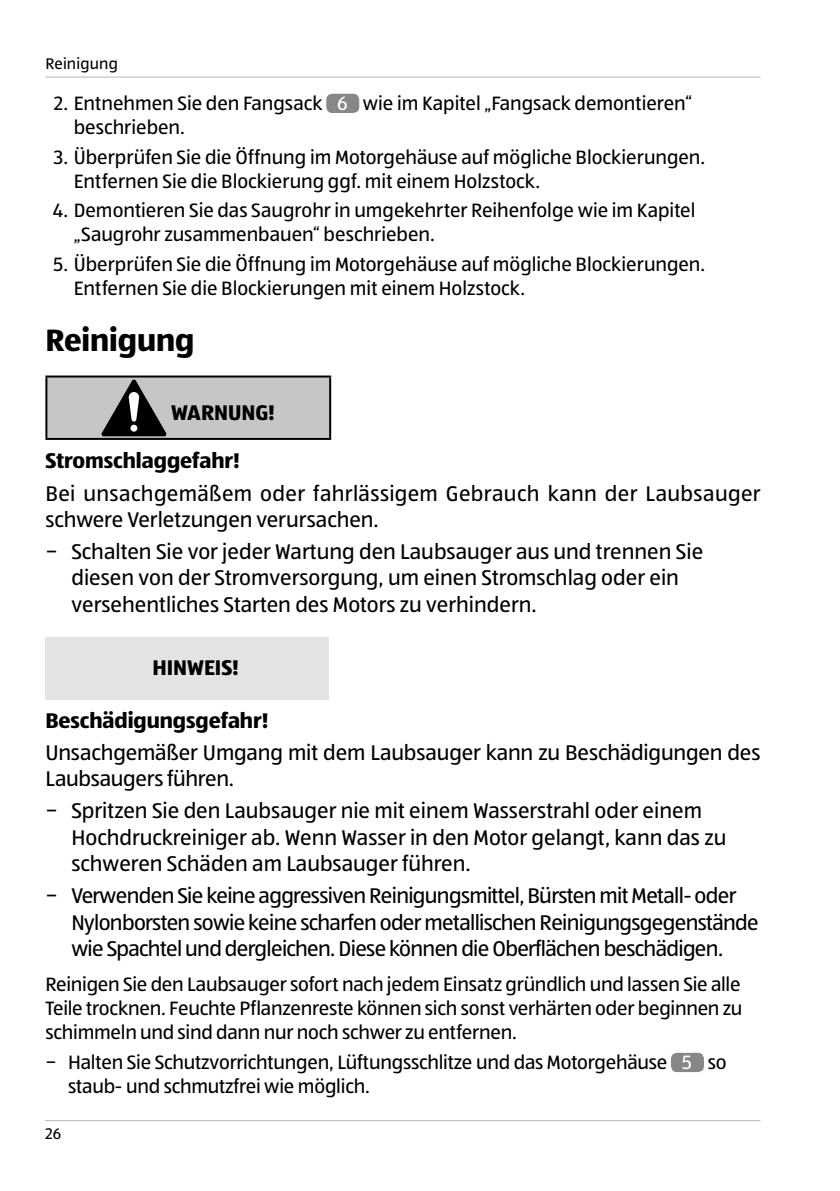
<style>
.page{position:relative;width:840px;height:1191px;background:#fff}
.page>*{position:absolute;margin:0;border:0;box-sizing:border-box;transform-origin:0 0}
.t1{font:700 32px "ALDISUEDOT";color:#000}
.t2{font:22px/26.4px "ALDISUEDOT";color:#000}
.t3{font:22px/26.4px "ALDISUEDOT";letter-spacing:-.03em;color:#000}
.t4{font:700 22px "ALDISUEDOT";color:#000}
.t5{font:20px/24px "ALDISUEDOT";letter-spacing:-.005em;color:#000}
.t6{font:16px "ALDISUEDOT";letter-spacing:.01em;color:#000}
.s1{color:#fff}
</style>
<div class="page">
<hr style="left:45px;top:77px;width:715px;height:1px;background:#b8b7b7">
<hr style="left:45px;top:1120px;width:715px;height:1px;background:#b8b7b7">
<div style="left:326px;top:94px;width:33px;height:19px;background:#878787;border-radius:6px"></div>
<div style="left:46px;top:376px;width:284px;height:63px;background:#c6c6c6"></div>
<hr style="left:45px;top:375px;width:286px;height:2px;background:#000">
<hr style="left:45px;top:377px;width:2px;height:61px;background:#000">
<hr style="left:329px;top:377px;width:2px;height:61px;background:#000">
<hr style="left:45px;top:438px;width:286px;height:2px;background:#000">
<svg style="left:101px;top:379px;width:66px;height:57px"></svg>
<div style="left:45px;top:637px;width:284px;height:62px;background:#e3e3e3"></div>
<div style="left:670px;top:1052px;width:33px;height:20px;background:#878787;border-radius:6px"></div>
<p class="t6" style="left:45px;top:53px;width:74px">Reinigung</p>
<p class="t5" style="left:74px;top:91px;width:619px;text-indent:-20px">2. Entnehmen Sie den Fangsack <span class="s1">6</span> wie im Kapitel „Fangsack demontieren“ beschrieben.</p>
<p class="t5" style="left:74px;top:144px;width:632px;text-indent:-20px">3. Überprüfen Sie die Öffnung im Motorgehäuse auf mögliche Blockierungen.<br>Entfernen Sie die Blockierung ggf. mit einem Holzstock.</p>
<p class="t5" style="left:74px;top:198px;width:623px;text-indent:-21px">4. Demontieren Sie das Saugrohr in umgekehrter Reihenfolge wie im Kapitel „Saugrohr zusammenbauen“ beschrieben.</p>
<p class="t5" style="left:74px;top:252px;width:632px;text-indent:-20px">5. Überprüfen Sie die Öffnung im Motorgehäuse auf mögliche Blockierungen.<br>Entfernen Sie die Blockierungen mit einem Holzstock.</p>
<h1 class="t1" style="left:45px;top:318px;width:150px">Reinigung</h1>
<p class="t4" style="left:171px;top:397px;width:105px">WARNUNG!</p>
<p class="t4" style="left:45px;top:446px;width:196px">Stromschlaggefahr!</p>
<p class="t2" style="left:45px;top:479px;width:716px">Bei unsachgemäßem oder fahrlässigem Gebrauch kann der Laubsauger schwere Verletzungen verursachen.</p>
<p class="t2" style="left:71px;top:538px;width:633px;text-indent:-26px">− Schalten Sie vor jeder Wartung den Laubsauger aus und trennen Sie diesen von der Stromversorgung, um einen Stromschlag oder ein versehentliches Starten des Motors zu verhindern.</p>
<p class="t4" style="left:152px;top:653px;width:88px">HINWEIS!</p>
<p class="t4" style="left:45px;top:705px;width:224px">Beschädigungsgefahr!</p>
<p class="t2" style="left:45px;top:738px;width:716px">Unsachgemäßer Umgang mit dem Laubsauger kann zu Beschädigungen des<br>Laubsaugers führen.</p>
<p class="t2" style="left:71px;top:797px;width:656px;text-indent:-26px">− Spritzen Sie den Laubsauger nie mit einem Wasserstrahl oder einem<br>Hochdruckreiniger ab. Wenn Wasser in den Motor gelangt, kann das zu schweren Schäden am Laubsauger führen.</p>
<p class="t3" style="left:71px;top:882px;width:688px;text-indent:-26px">− Verwenden Sie keine aggressiven Reinigungsmittel, Bürsten mit Metall- oder<br>Nylonborsten sowie keine scharfen oder metallischen Reinigungsgegenstände wie Spachtel und dergleichen. Diese können die Oberflächen beschädigen.</p>
<p class="t5" style="left:45px;top:972px;width:698px;text-align:justify">Reinigen Sie den Laubsauger sofort nach jedem Einsatz gründlich und lassen Sie alle Teile trocknen. Feuchte Pflanzenreste können sich sonst verhärten oder beginnen zu schimmeln und sind dann nur noch schwer zu entfernen.</p>
<p class="t5" style="left:68px;top:1049px;width:659px;text-indent:-23px">− Halten Sie Schutzvorrichtungen, Lüftungsschlitze und das Motorgehäuse <span class="s1">5</span> so staub- und schmutzfrei wie möglich.</p>
<p class="t6" style="left:45px;top:1123px;width:17px">26</p>
</div>
